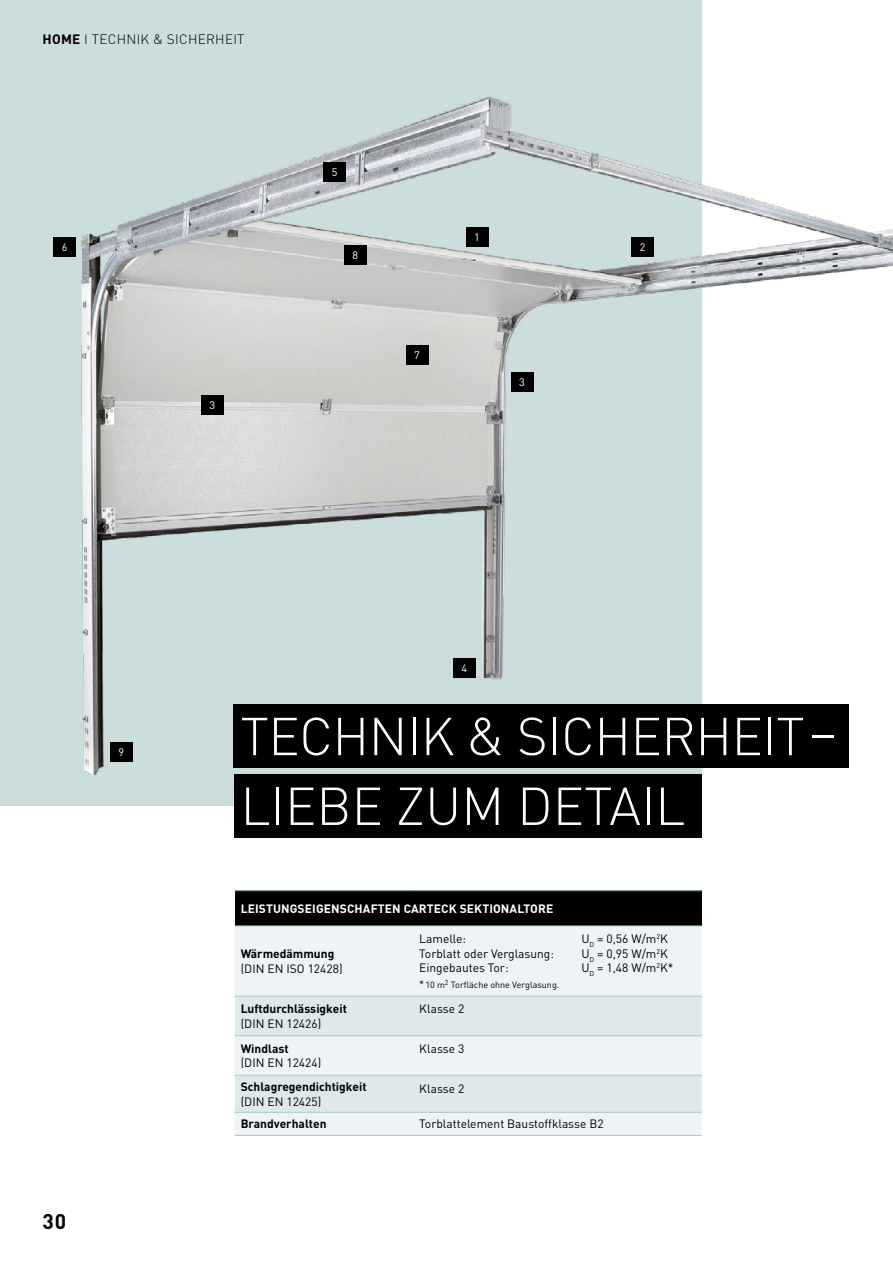
<style>
.page{position:relative;width:893px;height:1263px;background:#fff}
.page>*{position:absolute;margin:0;border:0;box-sizing:border-box;transform-origin:0 0}
.t1{font:300 52.5px/69.8px "DIN Pro";letter-spacing:-.01em;color:#fff}
.t2{font:700 21px "DIN Pro";color:#000}
.t3{font:300 13.5px "DIN Pro";letter-spacing:.02em;color:#000}
.t4{font:12px "DIN Pro";color:#000}
.t5{font:700 12px "DIN Pro";color:#000}
.t6{font:700 12px "DIN Pro";letter-spacing:.01em;color:#fff}
.t7{font:10.8px "DIN Pro";color:#fff}
.t8{font:9px "DIN Pro";color:#000}
.s1{font-weight:700}
.s2{font-size:10.5px}
</style>
<div class="page">
<div style="left:0;top:0;width:702px;height:806px;background:#ccddde"></div>
<img style="left:81px;top:96px;width:812px;height:680px">
<div style="left:234px;top:704px;width:615px;height:64px;background:#000"></div>
<div style="left:234px;top:774px;width:468px;height:64px;background:#000"></div>
<div style="left:235px;top:891px;width:467px;height:35px;background:#000"></div>
<div style="left:235px;top:927px;width:467px;height:208px;background:#eef4f5"></div>
<svg style="left:235px;top:997px;width:467px;height:115px;background:#e2eced"></svg>
<hr style="left:235px;top:890px;width:178px;height:1px;background:#a6c7c9">
<hr style="left:413px;top:890px;width:289px;height:1px;background:#a6c7c9">
<hr style="left:235px;top:926px;width:178px;height:1px;background:#a6c7c9">
<hr style="left:413px;top:926px;width:289px;height:1px;background:#a6c7c9">
<hr style="left:235px;top:996px;width:178px;height:1px;background:#a6c7c9">
<hr style="left:413px;top:996px;width:289px;height:1px;background:#a6c7c9">
<hr style="left:235px;top:1035px;width:178px;height:1px;background:#a6c7c9">
<hr style="left:413px;top:1035px;width:289px;height:1px;background:#a6c7c9">
<hr style="left:235px;top:1075px;width:178px;height:1px;background:#a6c7c9">
<hr style="left:413px;top:1075px;width:289px;height:1px;background:#a6c7c9">
<hr style="left:235px;top:1112px;width:178px;height:1px;background:#a6c7c9">
<hr style="left:413px;top:1112px;width:289px;height:1px;background:#a6c7c9">
<hr style="left:235px;top:1135px;width:178px;height:1px;background:#a6c7c9">
<hr style="left:413px;top:1135px;width:289px;height:1px;background:#a6c7c9">
<div style="left:110px;top:743px;width:23px;height:19px;background:#000"></div>
<div style="left:453px;top:658px;width:23px;height:19px;background:#000"></div>
<div style="left:511px;top:372px;width:22px;height:19px;background:#000"></div>
<div style="left:201px;top:395px;width:23px;height:20px;background:#000"></div>
<div style="left:406px;top:345px;width:23px;height:20px;background:#000"></div>
<div style="left:466px;top:228px;width:22px;height:19px;background:#000"></div>
<div style="left:631px;top:237px;width:23px;height:19px;background:#000"></div>
<div style="left:344px;top:246px;width:23px;height:19px;background:#000"></div>
<div style="left:323px;top:162px;width:23px;height:20px;background:#000"></div>
<div style="left:54px;top:237px;width:22px;height:20px;background:#000"></div>
<p class="t3" style="left:43px;top:30px;width:203px"><span class="s1">HOME</span> I TECHNIK &amp; SICHERHEIT</p>
<p class="t7" style="left:62px;top:240px;width:7px">6</p>
<p class="t7" style="left:209px;top:398px;width:7px">3</p>
<p class="t7" style="left:332px;top:165px;width:7px">5</p>
<p class="t7" style="left:352px;top:248px;width:7px">8</p>
<p class="t7" style="left:414px;top:348px;width:7px">7</p>
<p class="t7" style="left:474px;top:230px;width:7px">1</p>
<p class="t7" style="left:519px;top:374px;width:7px">3</p>
<p class="t7" style="left:461px;top:661px;width:7px">4</p>
<p class="t7" style="left:640px;top:240px;width:7px">2</p>
<p class="t7" style="left:119px;top:745px;width:7px">9</p>
<h2 class="t2" style="left:43px;top:1207px;width:25px">30</h2>
<h1 class="t1" style="left:240px;top:699px;width:597px">TECHNIK &amp; SICHERHEIT–<br>LIEBE ZUM DETAIL</h1>
<p class="t6" style="left:241px;top:900px;width:314px">LEISTUNGSEIGENSCHAFTEN CARTECK SEKTIONALTORE</p>
<p class="t5" style="left:241px;top:946px;width:95px">Wärmedämmung</p>
<p class="t4" style="left:241px;top:960px;width:103px">(DIN EN ISO 12428)</p>
<p class="t4" style="left:419px;top:931px;width:48px">Lamelle:</p>
<p class="t4" style="left:581px;top:931px;width:88px">U<sub>D</sub> = 0,56 W/m<sup>2</sup>K</p>
<p class="t4" style="left:419px;top:945px;width:136px">Torblatt oder Verglasung:</p>
<p class="t4" style="left:581px;top:945px;width:88px">U<sub>D</sub> = 0,95 W/m<sup>2</sup>K</p>
<p class="t4" style="left:419px;top:959px;width:91px">Eingebautes Tor:</p>
<p class="t4" style="left:581px;top:959px;width:94px">U<sub>D</sub> = 1,48 W/m<sup>2</sup>K*</p>
<p class="t8" style="left:419px;top:979px;width:141px"><span class="s2">*</span>10 m<sup>2</sup> Torfläche ohne Verglasung.</p>
<p class="t5" style="left:241px;top:1001px;width:108px">Luftdurchlässigkeit</p>
<p class="t4" style="left:241px;top:1015px;width:82px">(DIN EN 12426)</p>
<p class="t4" style="left:419px;top:1001px;width:46px">Klasse 2</p>
<p class="t5" style="left:241px;top:1040px;width:49px">Windlast</p>
<p class="t4" style="left:241px;top:1055px;width:82px">(DIN EN 12424)</p>
<p class="t4" style="left:419px;top:1040px;width:46px">Klasse 3</p>
<p class="t5" style="left:241px;top:1079px;width:127px">Schlagregendichtigkeit</p>
<p class="t4" style="left:241px;top:1093px;width:82px">(DIN EN 12425)</p>
<p class="t4" style="left:419px;top:1080px;width:46px">Klasse 2</p>
<p class="t5" style="left:241px;top:1116px;width:87px">Brandverhalten</p>
<p class="t4" style="left:419px;top:1116px;width:186px">Torblattelement Baustoffklasse B2</p>
</div>
